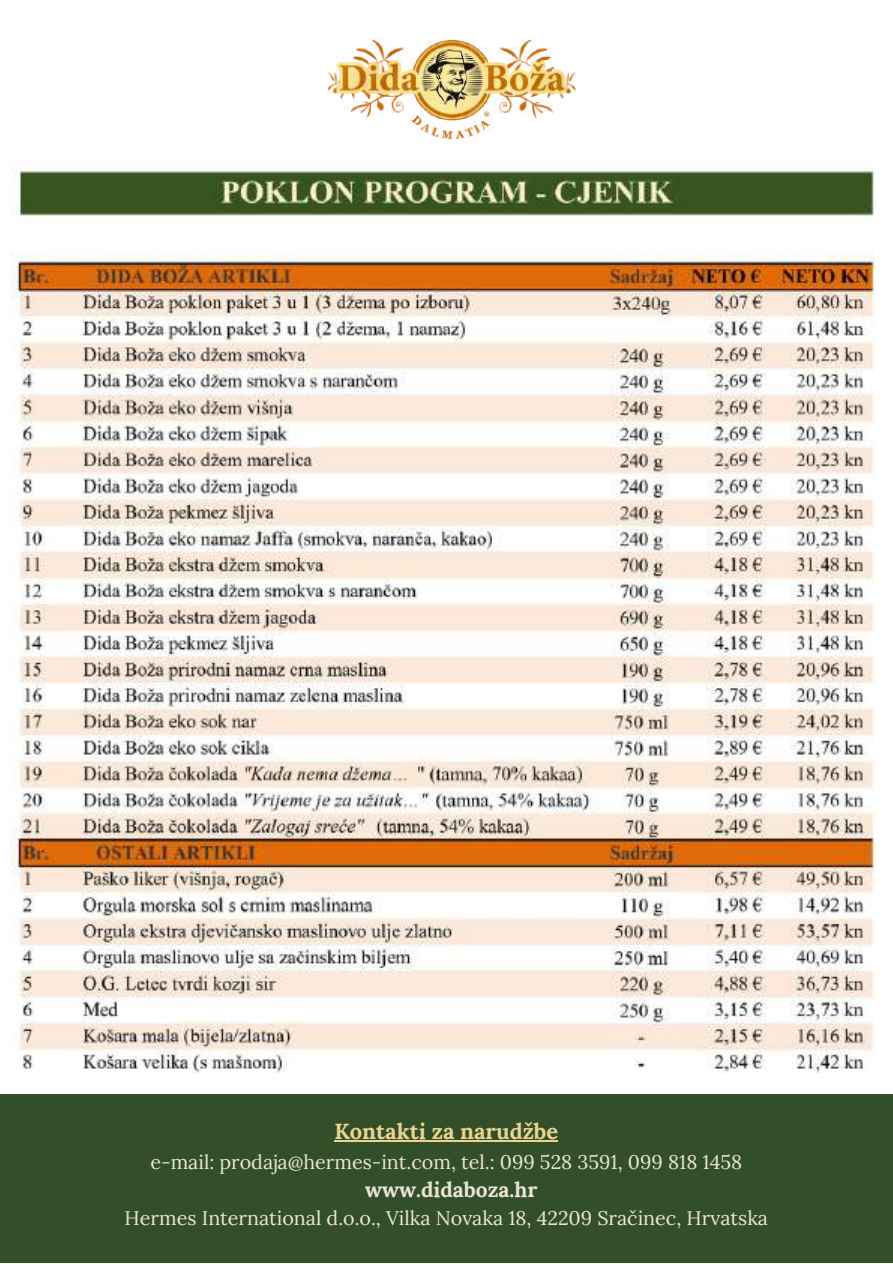
<style>
.page{position:relative;width:893px;height:1264px;background:#fff}
.page>*{position:absolute;margin:0;border:0;box-sizing:border-box;transform-origin:0 0}
.t1{font:700 21.9px "Lora";color:#ebd491}
.t2{font:700 21px "Lora";color:#eae4d7}
.t3{font:19.65px "Lora";color:#eae4d7}
</style>
<div class="page">
<div style="left:0;top:1093px;width:892px;height:169px;background:#334f2a"></div>
<img style="left:327px;top:38px;width:248px;height:102px">
<img style="left:10px;top:168px;width:866px;height:904px">
<hr style="left:334px;top:1140px;width:224px;height:1px;background:#ebd491">
<p class="t1" style="left:334px;top:1117px;width:225px">Kontakti za narudžbe</p>
<p class="t3" style="left:150px;top:1148px;width:593px">e-mail: prodaja@hermes-int.com, tel.: 099 528 3591, 099 818 1458</p>
<p class="t3" style="left:124px;top:1205px;width:645px">Hermes International d.o.o., Vilka Novaka 18, 42209 Sračinec, Hrvatska</p>
<p class="t2" style="left:365px;top:1175px;width:174px">www.didaboza.hr</p>
</div>
